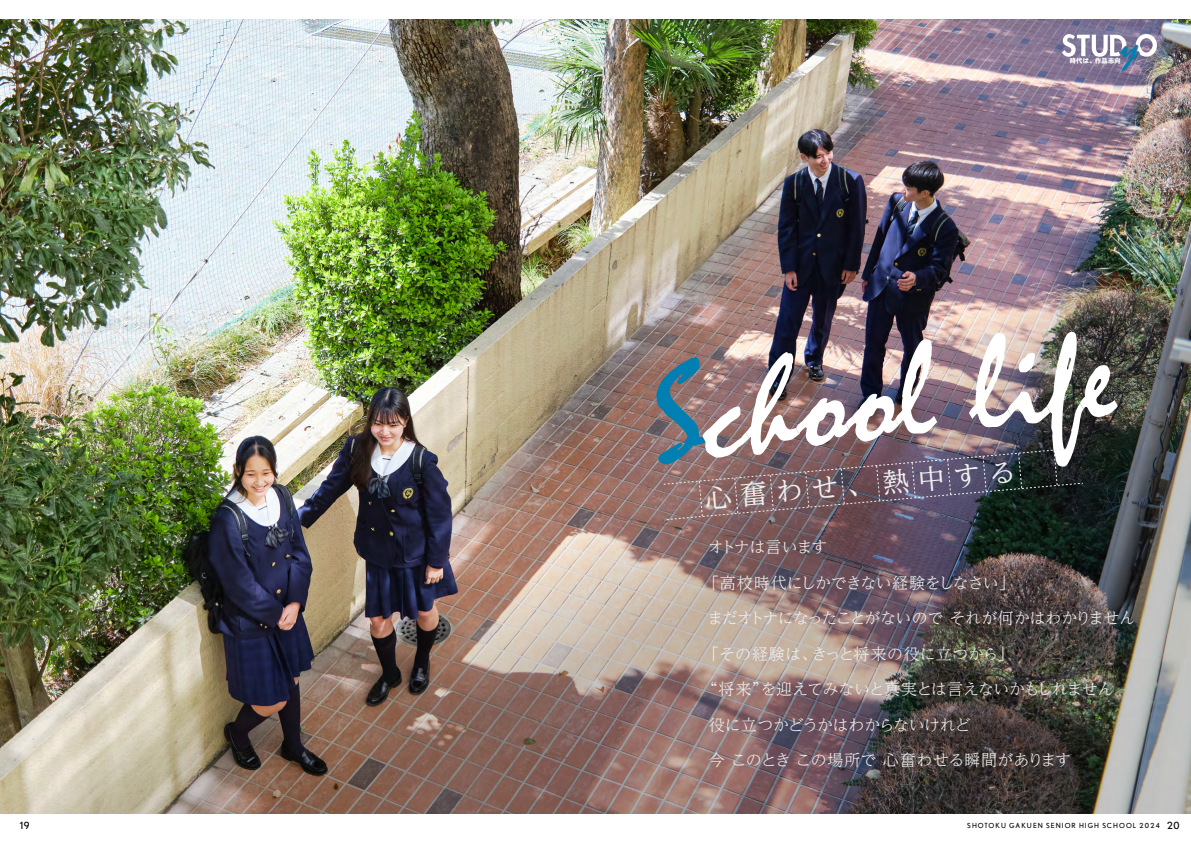
<style>
.page{position:relative;width:1191px;height:842px;background:#fff}
.page>*{position:absolute;margin:0;border:0;box-sizing:border-box;transform-origin:0 0}
.t1{font:141px "Mistral";color:#fff}
.t2{font:27px "UD Reimin Pr 6";color:#efefef}
.t3{font:300 16px "UD Reimin Pro";letter-spacing:-.03em;color:#efefef}
.t4{font:300 16px "UD Reimin Pro";color:#efefef}
.t5{font:300 16px "UD Reimin Pro";letter-spacing:-.065em;color:#efefef}
.t6{font:10px "Nobel";color:#000}
.t7{font:7px "Nobel";letter-spacing:.15em;color:#000}
.t8{font:800 6.2px "TBUD Go Std";letter-spacing:.06em;color:#fff}
.s1{color:#007fb2}
.s2{font-size:10px}
</style>
<div class="page">
<img style="left:0;top:20px;width:1191px;height:793px">
<svg style="left:1062px;top:34px;width:95px;height:37px"></svg>
<img style="left:663px;top:437px;width:426px;height:103px">
<p class="t8" style="left:1069px;top:58px;width:52px">時代は、作品志向</p>
<h1 class="t1" style="left:647px;top:338px;width:464px;rotate:-5deg"><span class="s1">S</span>chool life</h1>
<h2 class="t2" style="left:703px;top:476px;width:314px;rotate:-5deg">心奮わせ、熱中する</h2>
<p class="t5" style="left:708px;top:534px;width:121px">オトナは言います</p>
<p class="t3" style="left:703px;top:570px;width:314px">「高校時代にしかできない経験をしなさい」</p>
<p class="t3" style="left:707px;top:605px;width:429px">まだオトナになったことがないので それが何かはわかりません</p>
<p class="t4" style="left:703px;top:641px;width:312px">「その経験は、きっと将来の役に立つから」</p>
<p class="t3" style="left:701px;top:676px;width:414px">“将来”を迎えてみないと真実とは言えないかもしれません</p>
<p class="t3" style="left:709px;top:712px;width:263px">役に立つかどうかはわからないけれど</p>
<p class="t3" style="left:709px;top:747px;width:364px">今 このとき この場所で 心奮わせる瞬間があります</p>
<p class="t6" style="left:20px;top:820px;width:11px">19</p>
<p class="t7" style="left:967px;top:821px;width:214px">SHOTOKU GAKUEN SENIOR HIGH SCHOOL 2024 <span class="s2">20</span></p>
</div>
